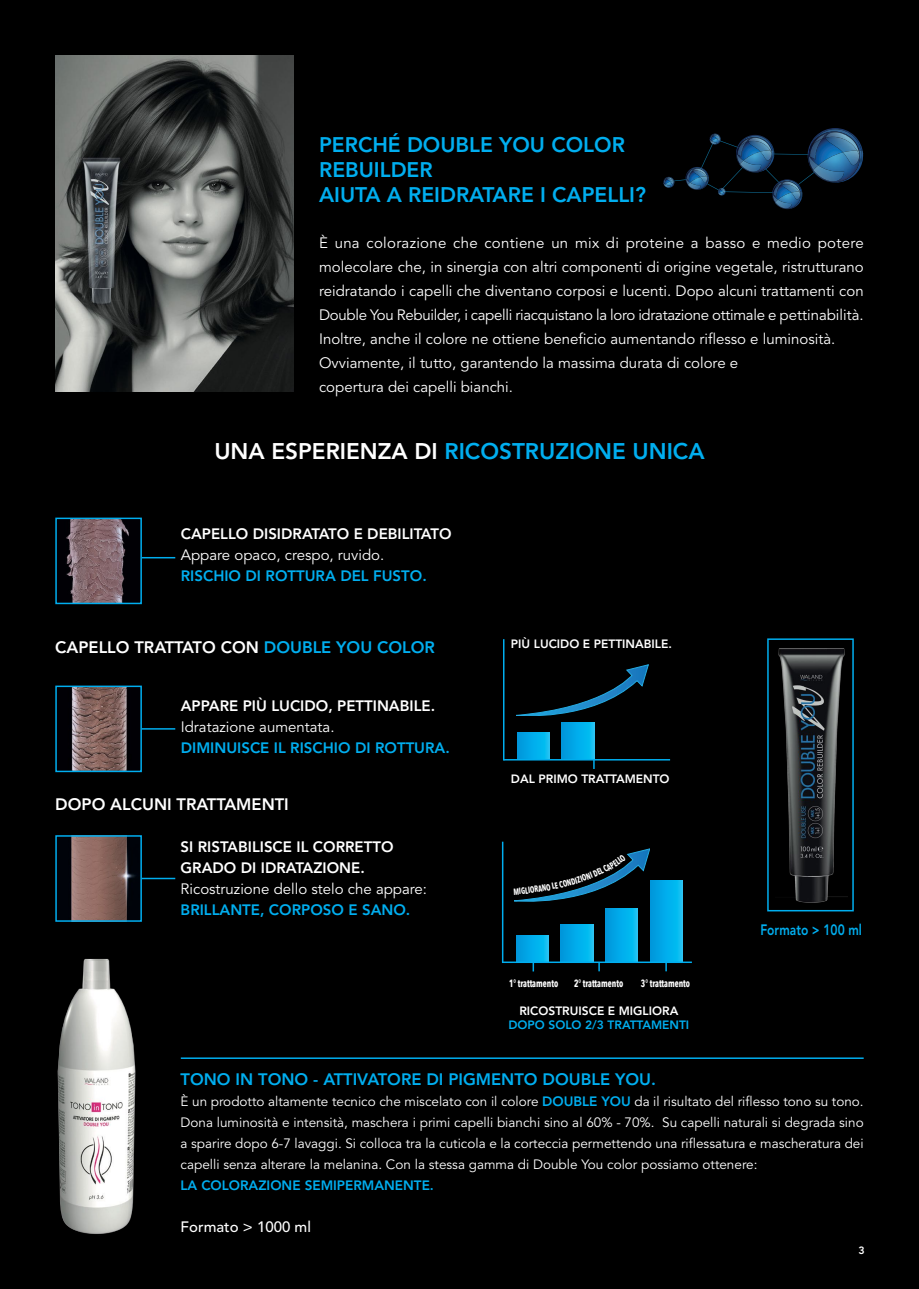
<style>
.page{position:relative;width:919px;height:1289px;background:#fff}
.page>*{position:absolute;margin:0;border:0;box-sizing:border-box;transform-origin:0 0}
.t1{font:800 22.5px "Avenir LT Std";color:#00aeef}
.t2{font:800 21px/25.2px "Avenir LT Std";color:#00aeef}
.t3{font:800 16.5px "Avenir LT Std";color:#fff}
.t4{font:800 16.5px "Avenir LT Std";color:#00aeef}
.t5{font:15px/24px "Avenir LT Std";color:#fff}
.t6{font:800 15px/21px "Avenir LT Std";color:#fff}
.t7{font:800 15px "Avenir LT Std";color:#00aeef}
.t8{font:500 15px "Avenir LT Std";color:#fff}
.t9{font:800 15px "Avenir LT Std";color:#00aeef;scale:.8 1}
.t10{font:13.5px/21px "Avenir LT Std";color:#fff;text-align:justify}
.t11{font:800 13.5px "Avenir LT Std";color:#00aeef}
.t12{font:800 12px "Avenir LT Std";color:#fff}
.t13{font:800 12px "Avenir LT Std";color:#00aeef}
.t14{font:700 10.5px "Avenir Next Condensed";color:#fff;scale:.8 1}
.t15{font:800 10.5px "Avenir LT Std";color:#fff}
.s1{color:#fff}
.s2{color:#00aeef}
.s3{font-weight:800;color:#00aeef}
</style>
<div class="page">
<div style="left:0;top:0;width:918px;height:1288px;background:#000"></div>
<img style="left:55px;top:55px;width:238px;height:336px">
<svg style="left:663px;top:128px;width:201px;height:81px"></svg>
<hr style="left:181px;top:1057px;width:682px;height:1px;background:#00aeef">
<img style="left:66px;top:520px;width:63px;height:81px">
<div style="left:55px;top:517px;width:87px;height:87px;border:2px solid #00aeef"></div>
<img style="left:71px;top:688px;width:56px;height:81px">
<div style="left:55px;top:685px;width:87px;height:87px;border:2px solid #00aeef"></div>
<img style="left:69px;top:838px;width:70px;height:80px">
<div style="left:55px;top:835px;width:87px;height:86px;border:2px solid #00aeef"></div>
<img style="left:57px;top:958px;width:79px;height:276px">
<hr style="left:142px;top:557px;width:33px;height:1px;background:#00aeef">
<hr style="left:142px;top:728px;width:33px;height:1px;background:#00aeef">
<hr style="left:142px;top:877px;width:33px;height:2px;background:#00aeef">
<svg style="left:562px;top:722px;width:32px;height:37px"></svg>
<svg style="left:517px;top:732px;width:32px;height:27px"></svg>
<hr style="left:503px;top:759px;width:167px;height:1px;background:#00aeef">
<hr style="left:503px;top:639px;width:1px;height:121px;background:#00aeef">
<svg style="left:516px;top:664px;width:132px;height:52px"></svg>
<svg style="left:650px;top:880px;width:32px;height:81px;background:#03ace9"></svg>
<svg style="left:605px;top:908px;width:32px;height:53px;background:#02abe9"></svg>
<svg style="left:561px;top:924px;width:32px;height:37px"></svg>
<svg style="left:516px;top:935px;width:32px;height:26px"></svg>
<hr style="left:502px;top:961px;width:189px;height:2px;background:#00aeef">
<hr style="left:502px;top:841px;width:1px;height:122px;background:#00aeef">
<svg style="left:532px;top:963px;width:2px;height:8px"></svg>
<img style="left:778px;top:648px;width:69px;height:255px">
<div style="left:767px;top:638px;width:86px;height:273px;border:2px solid #00aeef"></div>
<svg style="left:514px;top:848px;width:136px;height:54px"></svg>
<h2 class="t2" style="left:319px;top:132px;width:328px">PERCHÉ DOUBLE YOU COLOR<br>REBUILDER<br>AIUTA A REIDRATARE I CAPELLI?</h2>
<p class="t5" style="left:319px;top:231px;width:546px">È una colorazione che contiene un mix di proteine a basso e medio potere molecolare che, in sinergia con altri componenti di origine vegetale, ristrutturano reidratando i capelli che diventano corposi e lucenti. Dopo alcuni trattamenti con Double You Rebuilder, i capelli riacquistano la loro idratazione ottimale e pettinabilità.<br>Inoltre, anche il colore ne ottiene beneficio aumentando riflesso e luminosità.<br>Ovviamente, il tutto, garantendo la massima durata di colore e<br>copertura dei capelli bianchi.</p>
<h1 class="t1" style="left:214px;top:438px;width:491px"><span class="s1">UNA ESPERIENZA DI</span> RICOSTRUZIONE UNICA</h1>
<p class="t6" style="left:181px;top:523px;width:272px">CAPELLO DISIDRATATO E DEBILITATO</p>
<p class="t5" style="left:181px;top:543px;width:205px">Appare opaco, crespo, ruvido.</p>
<p class="t7" style="left:181px;top:567px;width:247px">RISCHIO DI ROTTURA DEL FUSTO.</p>
<p class="t3" style="left:55px;top:637px;width:381px">CAPELLO TRATTATO CON <span class="s2">DOUBLE YOU COLOR</span></p>
<p class="t6" style="left:181px;top:695px;width:256px">APPARE PIÙ LUCIDO, PETTINABILE.</p>
<p class="t5" style="left:181px;top:715px;width:155px">Idratazione aumentata.</p>
<p class="t7" style="left:181px;top:738px;width:270px">DIMINUISCE IL RISCHIO DI ROTTURA.</p>
<p class="t3" style="left:55px;top:795px;width:235px">DOPO ALCUNI TRATTAMENTI</p>
<p class="t6" style="left:180px;top:836px;width:214px">SI RISTABILISCE IL CORRETTO<br>GRADO DI IDRATAZIONE.</p>
<p class="t5" style="left:180px;top:877px;width:248px">Ricostruzione dello stelo che appare:</p>
<p class="t7" style="left:180px;top:900px;width:231px">BRILLANTE, CORPOSO E SANO.</p>
<p class="t12" style="left:511px;top:637px;width:163px">PIÙ LUCIDO E PETTINABILE.</p>
<p class="t12" style="left:511px;top:771px;width:160px">DAL PRIMO TRATTAMENTO</p>
<p class="t14" style="left:509px;top:977px;width:63px">1° trattamento</p>
<p class="t14" style="left:574px;top:977px;width:63px">2° trattamento</p>
<p class="t14" style="left:641px;top:977px;width:63px">3° trattamento</p>
<p class="t12" style="left:519px;top:1003px;width:160px">RICOSTRUISCE E MIGLIORA</p>
<p class="t13" style="left:508px;top:1017px;width:182px">DOPO SOLO 2/3 TRATTAMENTI</p>
<p class="t9" style="left:760px;top:920px;width:128px">Formato &gt; 100 ml</p>
<p class="t4" style="left:180px;top:1069px;width:477px">TONO IN TONO - ATTIVATORE DI PIGMENTO DOUBLE YOU.</p>
<p class="t10" style="left:180px;top:1091px;width:684px">È un prodotto altamente tecnico che miscelato con il colore <span class="s3">DOUBLE YOU</span> da il risultato del riflesso tono su tono.<br>Dona luminosità e intensità, maschera i primi capelli bianchi sino al 60% - 70%. Su capelli naturali si degrada sino a sparire dopo 6-7 lavaggi. Si colloca tra la cuticola e la corteccia permettendo una riflessatura e mascheratura dei capelli senza alterare la melanina. Con la stessa gamma di Double You color possiamo ottenere:</p>
<p class="t11" style="left:180px;top:1177px;width:255px">LA COLORAZIONE SEMIPERMANENTE.</p>
<p class="t8" style="left:180px;top:1218px;width:132px">Formato &gt; 1000 ml</p>
<p class="t15" style="left:858px;top:1244px;width:8px">3</p>
</div>
